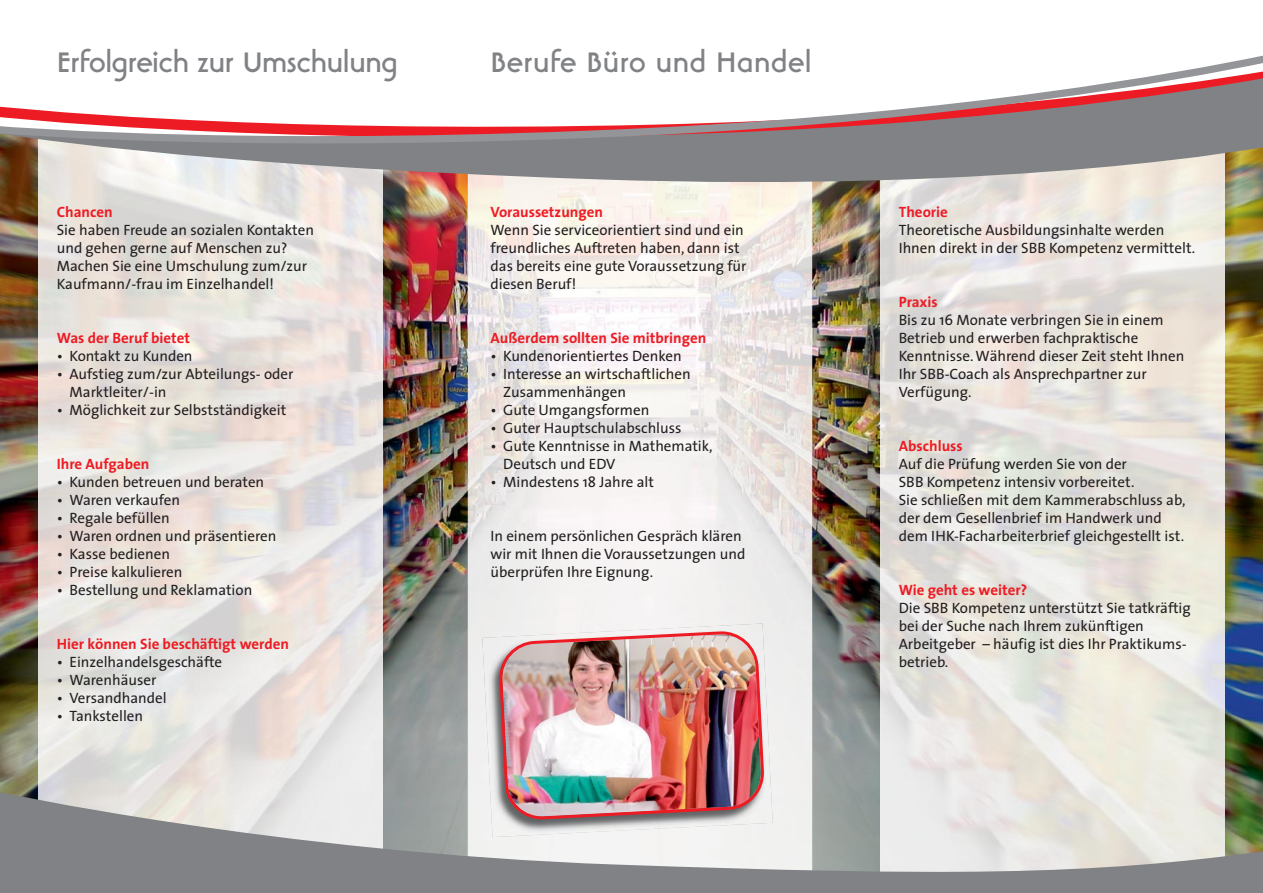
<style>
.page{position:relative;width:1263px;height:893px;background:#fff}
.page>*{position:absolute;margin:0;border:0;box-sizing:border-box;transform-origin:0 0}
.t1{font:700 34.5px "Linotype Banjoman Text";letter-spacing:-.01em;color:#808285}
.t2{font:700 34.5px "Linotype Banjoman Text";letter-spacing:.015em;color:#808285}
.t3{font:15px/18px "The Sans";color:#231f20}
.t4{font:700 15px "The Sans";color:#ed1c24}
</style>
<div class="page">
<img style="left:0;top:194px;width:1263px;height:597px">
<img style="left:880px;top:194px;width:345px;height:597px">
<img style="left:468px;top:194px;width:344px;height:597px">
<img style="left:38px;top:194px;width:345px;height:597px">
<svg style="left:0;top:154px;width:1263px;height:40px;background:#b9b2ac"></svg>
<svg style="left:0;top:55px;width:1263px;height:99px"></svg>
<svg style="left:0;top:791px;width:1263px;height:102px;background:#b0b2b0"></svg>
<img style="left:482px;top:623px;width:291px;height:214px">
<img style="left:498px;top:630px;width:267px;height:190px">
<h1 class="t1" style="left:57px;top:48px;width:343px">Erfolgreich zur Umschulung</h1>
<h1 class="t2" style="left:491px;top:48px;width:323px">Berufe Büro und Handel</h1>
<p class="t4" style="left:57px;top:206px;width:58px">Chancen</p>
<p class="t3" style="left:57px;top:222px;width:259px">Sie haben Freude an sozialen Kontakten und gehen gerne auf Menschen zu?<br>Machen Sie eine Umschulung zum/zur Kaufmann/-frau im Einzelhandel!</p>
<p class="t4" style="left:57px;top:332px;width:135px">Was der Beruf bietet</p>
<p class="t3" style="left:57px;top:348px;width:137px">• Kontakt zu Kunden</p>
<p class="t3" style="left:70px;top:366px;width:225px;text-indent:-13px">• Aufstieg zum/zur Abteilungs- oder<br>Marktleiter/-in</p>
<p class="t3" style="left:57px;top:402px;width:231px">• Möglichkeit zur Selbstständigkeit</p>
<p class="t4" style="left:57px;top:458px;width:94px">Ihre Aufgaben</p>
<p class="t3" style="left:57px;top:474px;width:209px">• Kunden betreuen und beraten</p>
<p class="t3" style="left:57px;top:492px;width:125px">• Waren verkaufen</p>
<p class="t3" style="left:57px;top:510px;width:114px">• Regale befüllen</p>
<p class="t3" style="left:57px;top:528px;width:221px">• Waren ordnen und präsentieren</p>
<p class="t3" style="left:57px;top:546px;width:115px">• Kasse bedienen</p>
<p class="t3" style="left:57px;top:564px;width:127px">• Preise kalkulieren</p>
<p class="t3" style="left:57px;top:582px;width:197px">• Bestellung und Reklamation</p>
<p class="t4" style="left:57px;top:638px;width:234px">Hier können Sie beschäftigt werden</p>
<p class="t3" style="left:57px;top:655px;width:167px">• Einzelhandelsgeschäfte</p>
<p class="t3" style="left:57px;top:673px;width:101px">• Warenhäuser</p>
<p class="t3" style="left:57px;top:691px;width:112px">• Versandhandel</p>
<p class="t3" style="left:57px;top:709px;width:88px">• Tankstellen</p>
<p class="t4" style="left:490px;top:206px;width:114px">Voraussetzungen</p>
<p class="t3" style="left:490px;top:222px;width:257px">Wenn Sie serviceorientiert sind und ein freundliches Auftreten haben, dann ist das bereits eine gute Voraussetzung für diesen Beruf!</p>
<p class="t4" style="left:490px;top:332px;width:217px">Außerdem sollten Sie mitbringen</p>
<p class="t3" style="left:490px;top:348px;width:193px">• Kundenorientiertes Denken</p>
<p class="t3" style="left:503px;top:366px;width:189px;text-indent:-13px">• Interesse an wirtschaftlichen<br>Zusammenhängen</p>
<p class="t3" style="left:490px;top:402px;width:160px">• Gute Umgangsformen</p>
<p class="t3" style="left:490px;top:420px;width:193px">• Guter Hauptschulabschluss</p>
<p class="t3" style="left:503px;top:438px;width:211px;text-indent:-13px">• Gute Kenntnisse in Mathematik,<br>Deutsch und EDV</p>
<p class="t3" style="left:490px;top:474px;width:165px">• Mindestens 18 Jahre alt</p>
<p class="t3" style="left:490px;top:528px;width:256px">In einem persönlichen Gespräch klären wir mit Ihnen die Voraussetzungen und überprüfen Ihre Eignung.</p>
<p class="t4" style="left:899px;top:206px;width:51px">Theorie</p>
<p class="t3" style="left:899px;top:222px;width:298px">Theoretische Ausbildungsinhalte werden<br>Ihnen direkt in der SBB Kompetenz vermittelt.</p>
<p class="t4" style="left:899px;top:296px;width:41px">Praxis</p>
<p class="t3" style="left:899px;top:312px;width:287px">Bis zu 16 Monate verbringen Sie in einem Betrieb und erwerben fachpraktische Kenntnisse. Während dieser Zeit steht Ihnen Ihr SBB-Coach als Ansprechpartner zur Verfügung.</p>
<p class="t4" style="left:899px;top:440px;width:66px">Abschluss</p>
<p class="t3" style="left:899px;top:457px;width:288px">Auf die Prüfung werden Sie von der<br>SBB Kompetenz intensiv vorbereitet.<br>Sie schließen mit dem Kammerabschluss ab, der dem Gesellenbrief im Handwerk und dem IHK-Facharbeiterbrief gleichgestellt ist.</p>
<p class="t4" style="left:899px;top:584px;width:130px">Wie geht es weiter?</p>
<p class="t3" style="left:899px;top:601px;width:294px">Die SBB Kompetenz unterstützt Sie tatkräftig bei der Suche nach Ihrem zukünftigen Arbeitgeber – häufig ist dies Ihr Praktikums&shy;betrieb.</p>
</div>
